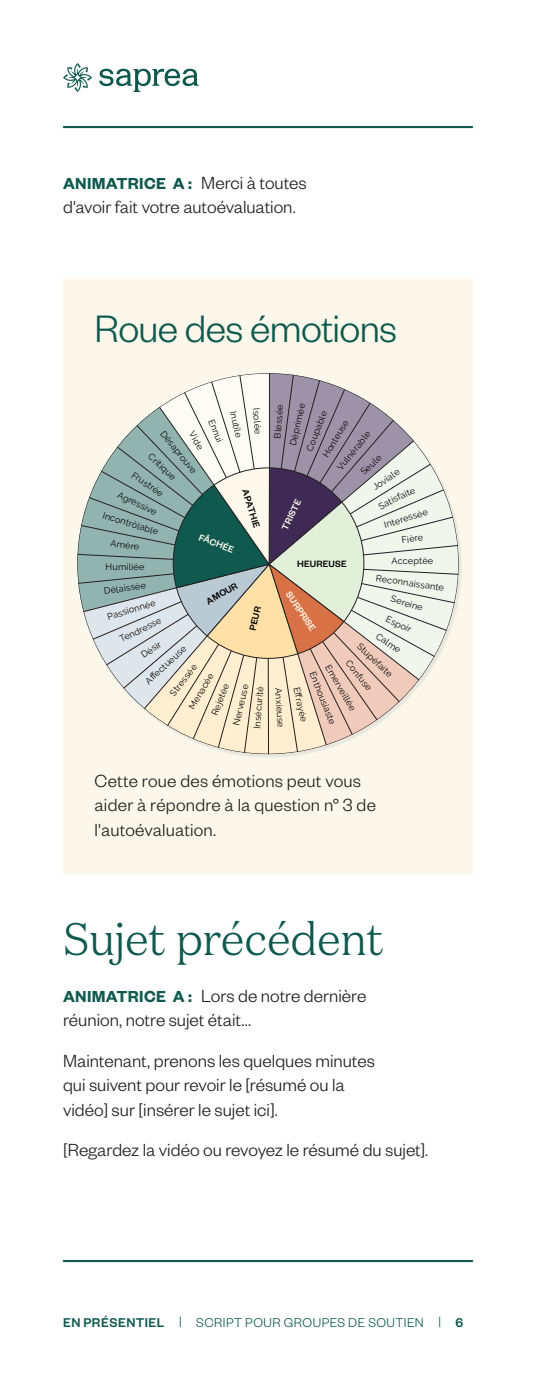
<style>
.page{position:relative;width:536px;height:1386px;background:#fff}
.page>*{position:absolute;margin:0;border:0;box-sizing:border-box;transform-origin:0 0}
.t1{font:300 45.5px "Domaine Text";letter-spacing:-.02em;color:#0f594e}
.t2{font:300 42px "Founders Grotesk";letter-spacing:-.015em;color:#0f594e}
.Body{font:300 19.25px/24.5px "Founders Grotesk";color:#231f20}
.Text__Bullet_List{font:300 19.25px/24.5px "Founders Grotesk";letter-spacing:.01em;color:#231f20}
.Body-2{font:600 17.5px "Founders Grotesk";letter-spacing:.02em;color:#0f594e}
.t3{font:300 14px "Founders Grotesk";letter-spacing:.035em;color:#0f594e}
.t4{font:500 9.97px "Founders Grotesk";letter-spacing:.02em;color:#050504}
.t5{font:500 9.97px "Founders Grotesk";color:#fcf8ec}
.t6{font:9.1px "Raleway";letter-spacing:.02em;color:#050504}
.s1{font-weight:300;font-size:19.25px;color:#231f20}
.s2{font-weight:600;font-size:17.5px;color:#0f594e}
.s3{font-weight:500}
</style>
<div class="page">
<hr style="left:63px;top:1260px;width:409px;height:2px;background:#0f594e">
<hr style="left:63px;top:126px;width:409px;height:2px;background:#0f594e">
<svg style="left:99px;top:69px;width:100px;height:23px"></svg>
<svg style="left:63px;top:63px;width:29px;height:29px"></svg>
<div style="left:63px;top:278px;width:409px;height:597px;background:#fbf8eb"></div>
<svg style="left:77px;top:373px;width:381px;height:381px;background:#cbcbc2"></svg>
<p class="Body-2" style="left:63px;top:172px;width:245px">ANIMATRICE A : <span class="s1">Merci à toutes</span></p>
<p class="Body" style="left:63px;top:194px;width:234px">d'avoir fait votre autoévaluation.</p>
<h3 class="t2" style="left:94px;top:303px;width:304px">Roue des émotions</h3>
<p class="t6" style="left:287px;top:444px;width:44px;rotate:-77deg">Déprimée</p>
<p class="t6" style="left:272px;top:438px;width:36px;rotate:-86deg">Blessée</p>
<p class="t6" style="left:261px;top:408px;width:28px;rotate:86deg">Isolée</p>
<p class="t6" style="left:304px;top:449px;width:44px;rotate:-69deg">Coupable</p>
<p class="t6" style="left:238px;top:410px;width:28px;rotate:77deg">Inutile</p>
<p class="t6" style="left:216px;top:418px;width:26px;rotate:69deg">Ennui</p>
<p class="t6" style="left:320px;top:454px;width:44px;rotate:-60deg">Honteuse</p>
<p class="t6" style="left:196px;top:429px;width:21px;rotate:60deg">Vide</p>
<p class="t6" style="left:166px;top:428px;width:54px;rotate:51deg">Désaprouve</p>
<p class="t6" style="left:334px;top:466px;width:49px;rotate:-51deg">Vulnérable</p>
<p class="t6" style="left:153px;top:451px;width:36px;rotate:43deg">Critique</p>
<p class="t6" style="left:358px;top:469px;width:26px;rotate:-43deg">Seule</p>
<p class="t6" style="left:370px;top:483px;width:32px;rotate:-34deg">Joviale</p>
<p class="t6" style="left:135px;top:470px;width:37px;rotate:34deg">Frustrée</p>
<p class="t6" style="left:376px;top:502px;width:41px;rotate:-26deg">Satisfaite</p>
<p class="t4" style="left:251px;top:488px;width:41px;rotate:73deg">APATHIE</p>
<p class="t6" style="left:121px;top:489px;width:44px;rotate:26deg">Agressive</p>
<p class="t6" style="left:104px;top:510px;width:59px;rotate:17deg">Incontrôlable</p>
<p class="t6" style="left:111px;top:537px;width:30px;rotate:9deg">Amère</p>
<p class="t6" style="left:105px;top:562px;width:40px">Humiliée</p>
<p class="t6" style="left:103px;top:586px;width:44px;rotate:-9deg">Délaissée</p>
<p class="t6" style="left:106px;top:612px;width:51px;rotate:-17deg">Passionnée</p>
<p class="t6" style="left:118px;top:635px;width:46px;rotate:-26deg">Tendresse</p>
<p class="t6" style="left:139px;top:651px;width:24px;rotate:-34deg">Désir</p>
<p class="t5" style="left:278px;top:527px;width:35px;rotate:-64deg">TRISTE</p>
<p class="t6" style="left:382px;top:520px;width:47px;rotate:-17deg">Interessée</p>
<p class="t5" style="left:201px;top:531px;width:38px;rotate:21deg">FÂCHÉE</p>
<p class="t4" style="left:204px;top:597px;width:36px;rotate:-30deg">AMOUR</p>
<p class="t6" style="left:400px;top:535px;width:23px;rotate:-9deg">Fière</p>
<p class="t6" style="left:391px;top:555px;width:43px">Acceptée</p>
<p class="t4" style="left:297px;top:557px;width:51px">HEUREUSE</p>
<p class="t6" style="left:377px;top:572px;width:70px;rotate:9deg">Reconnaissante</p>
<p class="t5" style="left:293px;top:589px;width:47px;rotate:56deg">SURPRISE</p>
<p class="t6" style="left:392px;top:593px;width:34px;rotate:17deg">Sereine</p>
<p class="t4" style="left:246px;top:629px;width:26px;rotate:-77deg">PEUR</p>
<p class="t6" style="left:389px;top:613px;width:29px;rotate:26deg">Espoir</p>
<p class="t6" style="left:379px;top:631px;width:30px;rotate:34deg">Calme</p>
<p class="t6" style="left:362px;top:641px;width:46px;rotate:43deg">Stupéfaite</p>
<p class="t6" style="left:143px;top:679px;width:54px;rotate:-43deg">Affectueuse</p>
<p class="t6" style="left:351px;top:658px;width:38px;rotate:51deg">Confuse</p>
<p class="t6" style="left:332px;top:662px;width:53px;rotate:60deg">Emerveillée</p>
<p class="t6" style="left:167px;top:691px;width:39px;rotate:-51deg">Stressée</p>
<p class="t6" style="left:317px;top:670px;width:57px;rotate:69deg">Enthousiaste</p>
<p class="t6" style="left:186px;top:706px;width:42px;rotate:-60deg">Menacée</p>
<p class="t6" style="left:209px;top:713px;width:35px;rotate:-69deg">Rejetée</p>
<p class="t6" style="left:231px;top:724px;width:43px;rotate:-77deg">Nerveuse</p>
<p class="t6" style="left:252px;top:729px;width:44px;rotate:-86deg">Insécurité</p>
<p class="t6" style="left:283px;top:687px;width:41px;rotate:86deg">Anxieuse</p>
<p class="t6" style="left:301px;top:686px;width:37px;rotate:77deg">Effrayée</p>
<p class="Text__Bullet_List" style="left:94px;top:767px;width:283px">Cette roue des émotions peut vous aider à répondre à la question n° 3 de l'autoévaluation.</p>
<h2 class="t1" style="left:63px;top:910px;width:323px">Sujet précédent</h2>
<p class="Body" style="left:63px;top:983px;width:305px"><span class="s2">ANIMATRICE A :</span> Lors de notre dernière réunion, notre sujet était...</p>
<p class="Body" style="left:63px;top:1047px;width:313px">Maintenant, prenons les quelques minutes qui suivent pour revoir le [résumé ou la vidéo] sur [insérer le sujet ici].</p>
<p class="Body" style="left:63px;top:1137px;width:366px">[Regardez la vidéo ou revoyez le résumé du sujet].</p>
<h3 class="t3" style="left:63px;top:1314px;width:401px"><span class="s3">EN PRÉSENTIEL</span> | SCRIPT POUR GROUPES DE SOUTIEN | <span class="s3">6</span></h3>
</div>
